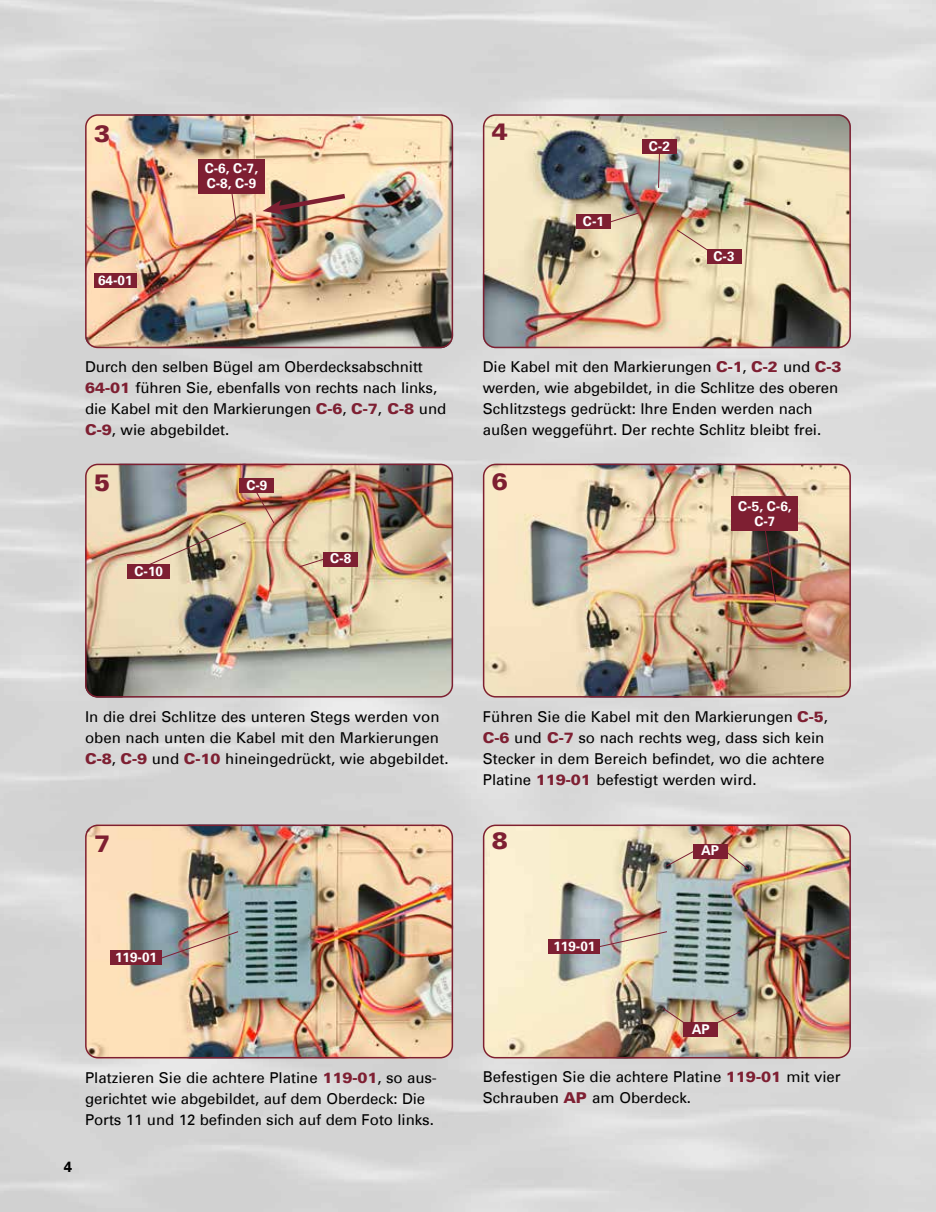
<style>
.page{position:relative;width:936px;height:1212px;background:#fff}
.page>*{position:absolute;margin:0;border:0;box-sizing:border-box;transform-origin:0 0}
.t1{font:900 24px "Univers";color:#7e1f32}
.t2{font:15px/21px "Univers";letter-spacing:-.005em;color:#000}
.t3{font:700 15px "Univers";color:#000}
.t4{font:700 13.5px/15px "Univers";color:#fff}
.s1{font-weight:900;color:#7e1f32}
</style>
<div class="page">
<img style="left:0;top:0;width:935px;height:1212px">
<img style="left:483px;top:114px;width:367px;height:234px">
<div style="left:483px;top:114px;width:367px;height:234px;border:2px solid #7e1f32;border-radius:12px"></div>
<img style="left:85px;top:114px;width:368px;height:234px">
<div style="left:85px;top:114px;width:368px;height:234px;border:2px solid #7e1f32;border-radius:12px"></div>
<img style="left:483px;top:464px;width:367px;height:233px">
<div style="left:483px;top:464px;width:367px;height:233px;border:2px solid #7e1f32;border-radius:12px"></div>
<img style="left:85px;top:464px;width:368px;height:233px">
<div style="left:85px;top:464px;width:368px;height:233px;border:2px solid #7e1f32;border-radius:12px"></div>
<img style="left:483px;top:824px;width:367px;height:234px">
<div style="left:483px;top:824px;width:367px;height:234px;border:2px solid #7e1f32;border-radius:12px"></div>
<img style="left:85px;top:824px;width:368px;height:234px">
<div style="left:85px;top:824px;width:368px;height:234px;border:2px solid #7e1f32;border-radius:12px"></div>
<div style="left:94px;top:273px;width:43px;height:15px;background:#7e1f32"></div>
<img style="left:141px;top:931px;width:98px;height:35px">
<div style="left:111px;top:950px;width:51px;height:15px;background:#7e1f32"></div>
<svg style="left:579px;top:931px;width:88px;height:21px;background:#cbc2b5"></svg>
<div style="left:549px;top:939px;width:51px;height:15px;background:#7e1f32"></div>
<svg style="left:230px;top:193px;width:8px;height:38px"></svg>
<div style="left:198px;top:159px;width:66px;height:34px;background:#7e1f32"></div>
<svg style="left:262px;top:191px;width:88px;height:24px;background:#a68573"></svg>
<svg style="left:600px;top:212px;width:39px;height:14px"></svg>
<div style="left:576px;top:214px;width:34px;height:15px;background:#7e1f32"></div>
<svg style="left:676px;top:229px;width:40px;height:27px"></svg>
<div style="left:707px;top:249px;width:34px;height:15px;background:#7e1f32"></div>
<svg style="left:657px;top:154px;width:3px;height:35px"></svg>
<div style="left:642px;top:139px;width:34px;height:15px;background:#7e1f32"></div>
<img style="left:147px;top:522px;width:100px;height:44px">
<div style="left:128px;top:564px;width:42px;height:15px;background:#7e1f32"></div>
<svg style="left:298px;top:554px;width:39px;height:14px"></svg>
<div style="left:324px;top:551px;width:34px;height:15px;background:#7e1f32"></div>
<svg style="left:254px;top:489px;width:21px;height:35px"></svg>
<div style="left:240px;top:478px;width:34px;height:15px;background:#7e1f32"></div>
<svg style="left:764px;top:531px;width:12px;height:71px"></svg>
<div style="left:731px;top:497px;width:67px;height:34px;background:#7e1f32"></div>
<svg style="left:665px;top:847px;width:36px;height:20px"></svg>
<div style="left:693px;top:844px;width:34px;height:14px;background:#7e1f32"></div>
<svg style="left:703px;top:1011px;width:37px;height:19px"></svg>
<div style="left:683px;top:1022px;width:34px;height:15px;background:#7e1f32"></div>
<svg style="left:724px;top:850px;width:24px;height:20px"></svg>
<svg style="left:662px;top:1007px;width:31px;height:23px"></svg>
<h1 class="t1" style="left:94px;top:122px;width:18px">3</h1>
<p class="t4" style="left:98px;top:274px;width:36px">64-01</p>
<p class="t4" style="left:205px;top:162px;width:55px">C-6, C-7,<br>C-8, C-9</p>
<p class="t2" style="left:85px;top:358px;width:363px">Durch den selben Bügel am Oberdecksabschnitt <span class="s1">64-01</span> führen Sie, ebenfalls von rechts nach links, die Kabel mit den Markierungen <span class="s1">C-6</span>, <span class="s1">C-7</span>, <span class="s1">C-8</span> und <span class="s1">C-9</span>, wie abgebildet.</p>
<h1 class="t1" style="left:94px;top:472px;width:18px">5</h1>
<p class="t4" style="left:135px;top:565px;width:30px">C-10</p>
<p class="t4" style="left:246px;top:479px;width:23px">C-9</p>
<p class="t4" style="left:330px;top:552px;width:23px">C-8</p>
<h1 class="t1" style="left:492px;top:121px;width:18px">4</h1>
<p class="t4" style="left:583px;top:215px;width:23px">C-1</p>
<p class="t4" style="left:649px;top:140px;width:23px">C-2</p>
<p class="t4" style="left:713px;top:250px;width:23px">C-3</p>
<p class="t2" style="left:483px;top:358px;width:360px">Die Kabel mit den Markierungen <span class="s1">C-1</span>, <span class="s1">C-2</span> und <span class="s1">C-3 </span>werden, wie abgebildet, in die Schlitze des oberen Schlitzstegs gedrückt: Ihre Enden werden nach außen weggeführt. Der rechte Schlitz bleibt frei.</p>
<h1 class="t1" style="left:492px;top:470px;width:18px">6</h1>
<p class="t4" style="left:738px;top:499px;width:55px;text-align:center">C-5, C-6,<br>C-7</p>
<p class="t2" style="left:85px;top:707px;width:365px">In die drei Schlitze des unteren Stegs werden von oben nach unten die Kabel mit den Markierungen<br><span class="s1">C-8</span>, <span class="s1">C-9</span> und <span class="s1">C-10</span> hineingedrückt, wie abgebildet.</p>
<h1 class="t1" style="left:94px;top:832px;width:18px">7</h1>
<p class="t4" style="left:115px;top:951px;width:44px">119-01</p>
<p class="t2" style="left:85px;top:1068px;width:353px">Platzieren Sie die achtere Platine <span class="s1">119-01</span>, so aus&shy;gerichtet wie abgebildet, auf dem Oberdeck: Die<br>Ports 11 und 12 befinden sich auf dem Foto links.</p>
<p class="t3" style="left:64px;top:1160px;width:10px">4</p>
<p class="t2" style="left:483px;top:707px;width:346px">Führen Sie die Kabel mit den Markierungen <span class="s1">C-5</span>, <span class="s1">C-6</span> und <span class="s1">C-7</span> so nach rechts weg, dass sich kein Stecker in dem Bereich befindet, wo die achtere Platine <span class="s1">119-01</span> befestigt werden wird.</p>
<h1 class="t1" style="left:492px;top:830px;width:18px">8</h1>
<p class="t4" style="left:553px;top:940px;width:44px">119-01</p>
<p class="t4" style="left:701px;top:844px;width:19px">AP</p>
<p class="t4" style="left:691px;top:1023px;width:19px">AP</p>
<p class="t2" style="left:483px;top:1068px;width:359px">Befestigen Sie die achtere Platine <span class="s1">119-01</span> mit vier<br>Schrauben <span class="s1">AP</span> am Oberdeck.</p>
</div>
